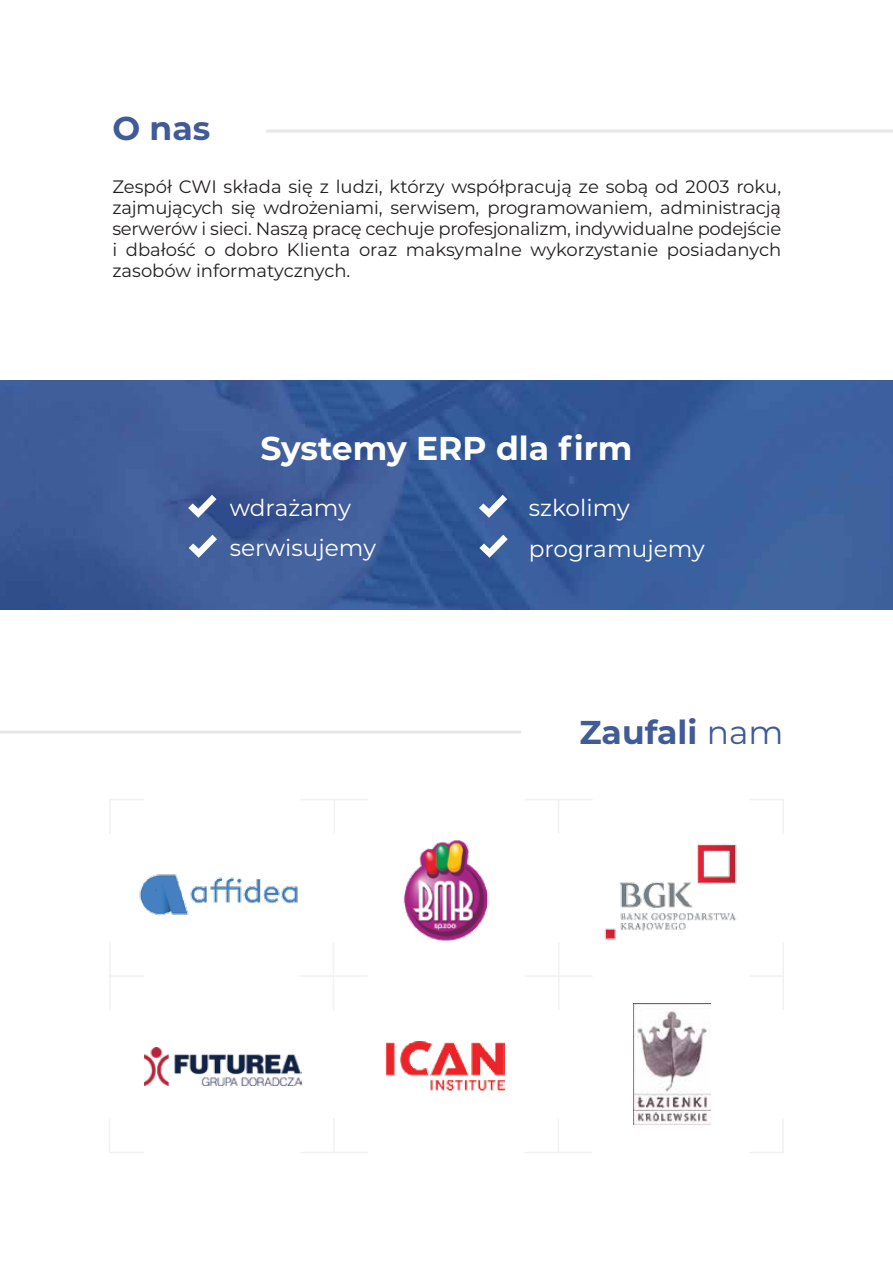
<style>
.page{position:relative;width:893px;height:1263px;background:#fff}
.page>*{position:absolute;margin:0;border:0;box-sizing:border-box;transform-origin:0 0}
.t1{font:700 33px "Montserrat";color:#fff}
.t2{font:700 33px "Montserrat";color:#415b98}
.t3{font:23.25px/39.9px "Montserrat";color:#fff}
.t4{font:18px/21px "Montserrat";color:#231f20;text-align:justify}
.s1{font-weight:400}
</style>
<div class="page">
<img style="left:139px;top:874px;width:159px;height:41px">
<img style="left:604px;top:844px;width:133px;height:96px">
<img style="left:0;top:381px;width:893px;height:229px">
<hr style="left:266px;top:130px;width:627px;height:3px;background:#e6e7e8">
<hr style="left:0;top:731px;width:521px;height:3px;background:#e6e7e8">
<svg style="left:188px;top:495px;width:28px;height:23px"></svg>
<svg style="left:189px;top:535px;width:28px;height:23px"></svg>
<svg style="left:479px;top:495px;width:28px;height:23px"></svg>
<svg style="left:479px;top:535px;width:29px;height:23px"></svg>
<img style="left:403px;top:840px;width:86px;height:101px">
<img style="left:633px;top:1003px;width:77px;height:122px">
<img style="left:145px;top:1047px;width:156px;height:39px">
<img style="left:385px;top:1041px;width:120px;height:49px">
<hr style="left:333px;top:942px;width:1px;height:68px;background:#f1f1f2">
<hr style="left:299px;top:975px;width:68px;height:2px;background:#f1f1f2">
<hr style="left:558px;top:942px;width:2px;height:68px;background:#f1f1f2">
<hr style="left:525px;top:975px;width:68px;height:2px;background:#f1f1f2">
<hr style="left:109px;top:942px;width:2px;height:68px;background:#f1f1f2">
<hr style="left:110px;top:975px;width:34px;height:2px;background:#f1f1f2">
<hr style="left:782px;top:942px;width:2px;height:68px;background:#f1f1f2">
<hr style="left:749px;top:975px;width:34px;height:2px;background:#f1f1f2">
<hr style="left:558px;top:800px;width:1px;height:34px;background:#f1f1f2">
<hr style="left:524px;top:799px;width:68px;height:1px;background:#f1f1f2">
<hr style="left:333px;top:800px;width:2px;height:34px;background:#f1f1f2">
<hr style="left:300px;top:799px;width:68px;height:1px;background:#f1f1f2">
<svg style="left:109px;top:799px;width:35px;height:34px"></svg>
<hr style="left:333px;top:1118px;width:2px;height:34px;background:#f1f1f2">
<hr style="left:300px;top:1152px;width:68px;height:1px;background:#f1f1f2">
<hr style="left:557px;top:1118px;width:2px;height:34px;background:#f1f1f2">
<hr style="left:524px;top:1152px;width:68px;height:1px;background:#f1f1f2">
<hr style="left:109px;top:1118px;width:1px;height:34px;background:#f1f1f2">
<hr style="left:110px;top:1152px;width:34px;height:1px;background:#f1f1f2">
<svg style="left:749px;top:1119px;width:35px;height:34px"></svg>
<svg style="left:749px;top:799px;width:35px;height:34px"></svg>
<h1 class="t2" style="left:112px;top:104px;width:99px">O nas</h1>
<p class="t4" style="left:112px;top:176px;width:670px">Zespół CWI składa się z ludzi, którzy współpracują ze sobą od 2003 roku, zajmujących się wdrożeniami, serwisem, programowaniem, administracją serwerów i sieci. Naszą pracę cechuje profesjonalizm, indywidualne podejście i dbałość o dobro Klienta oraz maksymalne wykorzystanie posiadanych zasobów informatycznych.</p>
<h1 class="t1" style="left:260px;top:425px;width:374px">Systemy ERP dla firm</h1>
<p class="t3" style="left:230px;top:487px;width:148px">wdrażamy serwisujemy</p>
<p class="t3" style="left:529px;top:486px;width:177px;line-height:41px">szkolimy programujemy</p>
<h1 class="t2" style="left:579px;top:708px;width:206px">Zaufali <span class="s1">nam</span></h1>
</div>
